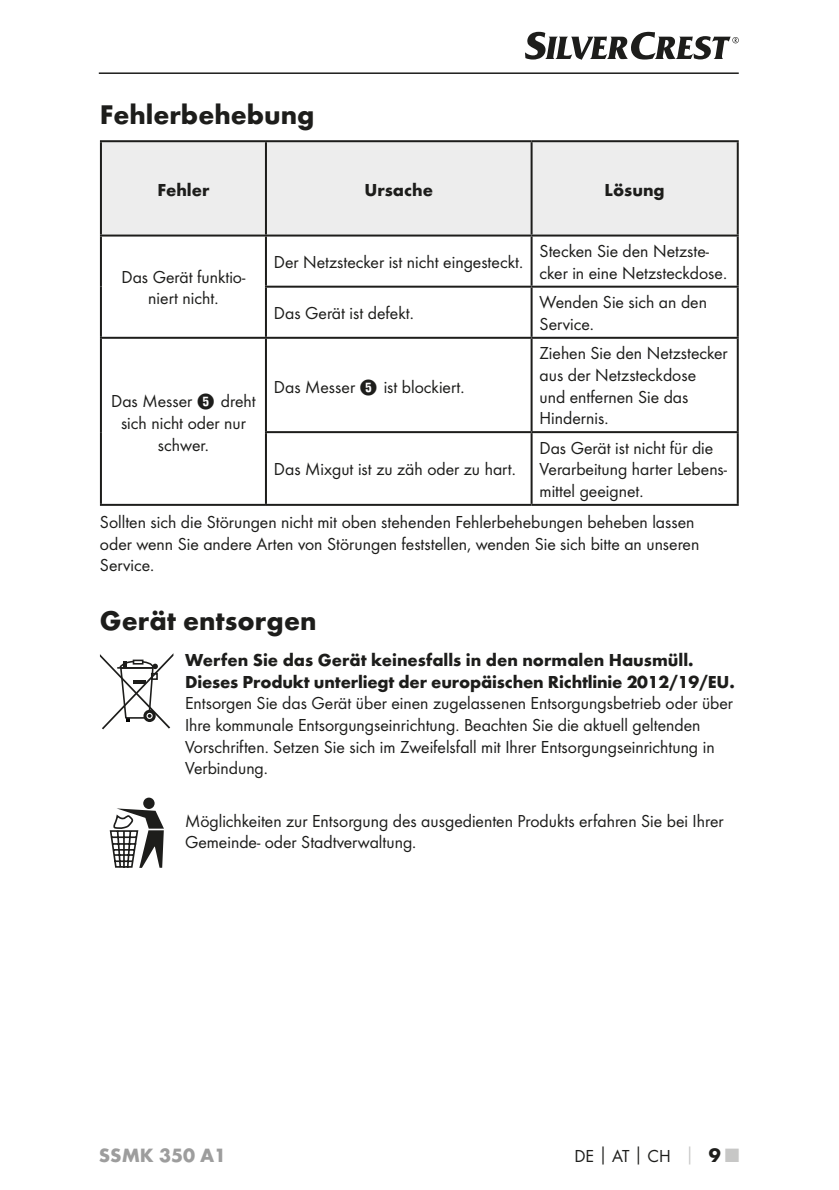
<style>
.page{position:relative;width:839px;height:1190px;background:#fff}
.page>*{position:absolute;margin:0;border:0;box-sizing:border-box;transform-origin:0 0}
.t1{font:700 28px "Futura";color:#1d1d1b}
.t2{font:700 20px "Futura";color:#9d9d9d}
.t3{font:18px/21.6px "Futura Boo";color:#1d1d1b}
.t4{font:700 18px/21.6px "Futura";color:#1d1d1b}
.s1{font-family:"Hako PI Nummern"}
.s2{font-family:"Futura";font-weight:700}
.s3{font-family:"Futura";font-weight:700;color:#c7c7c6}
.s4{font-family:"Futura";font-weight:700;font-size:20px}
.s5{font-family:"Futura";font-weight:700;font-size:20px;color:#c7c7c6}
</style>
<div class="page">
<hr style="left:99px;top:72px;width:639px;height:2px;background:#1d1d1b">
<svg style="left:525px;top:32px;width:213px;height:28px"></svg>
<div style="left:102px;top:142px;width:634px;height:92px;background:#ededed"></div>
<hr style="left:100px;top:140px;width:166px;height:2px;background:#1d1d1b">
<hr style="left:100px;top:142px;width:2px;height:92px;background:#1d1d1b">
<hr style="left:266px;top:140px;width:265px;height:2px;background:#1d1d1b">
<hr style="left:265px;top:142px;width:2px;height:92px;background:#1d1d1b">
<hr style="left:531px;top:140px;width:207px;height:2px;background:#1d1d1b">
<hr style="left:530px;top:142px;width:2px;height:92px;background:#1d1d1b">
<hr style="left:736px;top:142px;width:2px;height:92px;background:#1d1d1b">
<hr style="left:100px;top:234px;width:166px;height:2px;background:#1d1d1b">
<hr style="left:100px;top:236px;width:2px;height:51px;background:#1d1d1b">
<hr style="left:266px;top:234px;width:265px;height:2px;background:#1d1d1b">
<hr style="left:265px;top:236px;width:2px;height:50px;background:#1d1d1b">
<hr style="left:531px;top:234px;width:207px;height:2px;background:#1d1d1b">
<hr style="left:530px;top:236px;width:2px;height:50px;background:#1d1d1b">
<hr style="left:736px;top:236px;width:2px;height:50px;background:#1d1d1b">
<hr style="left:100px;top:287px;width:2px;height:50px;background:#1d1d1b">
<hr style="left:265px;top:286px;width:266px;height:2px;background:#1d1d1b">
<hr style="left:265px;top:288px;width:2px;height:49px;background:#1d1d1b">
<hr style="left:531px;top:286px;width:207px;height:2px;background:#1d1d1b">
<hr style="left:530px;top:288px;width:2px;height:49px;background:#1d1d1b">
<hr style="left:736px;top:288px;width:2px;height:49px;background:#1d1d1b">
<hr style="left:100px;top:337px;width:166px;height:2px;background:#1d1d1b">
<hr style="left:100px;top:339px;width:2px;height:93px;background:#1d1d1b">
<hr style="left:266px;top:337px;width:265px;height:2px;background:#1d1d1b">
<hr style="left:265px;top:339px;width:2px;height:92px;background:#1d1d1b">
<hr style="left:531px;top:337px;width:207px;height:2px;background:#1d1d1b">
<hr style="left:530px;top:339px;width:2px;height:92px;background:#1d1d1b">
<hr style="left:736px;top:339px;width:2px;height:92px;background:#1d1d1b">
<hr style="left:100px;top:432px;width:2px;height:72px;background:#1d1d1b">
<hr style="left:265px;top:431px;width:266px;height:2px;background:#1d1d1b">
<hr style="left:265px;top:433px;width:2px;height:71px;background:#1d1d1b">
<hr style="left:531px;top:431px;width:207px;height:2px;background:#1d1d1b">
<hr style="left:530px;top:433px;width:2px;height:71px;background:#1d1d1b">
<hr style="left:736px;top:433px;width:2px;height:71px;background:#1d1d1b">
<hr style="left:100px;top:504px;width:166px;height:2px;background:#1d1d1b">
<hr style="left:266px;top:504px;width:265px;height:2px;background:#1d1d1b">
<hr style="left:531px;top:504px;width:207px;height:2px;background:#1d1d1b">
<svg style="left:100px;top:653px;width:73px;height:76px"></svg>
<div style="left:143px;top:797px;width:11px;height:12px;background:#1d1d1b;border-radius:50%"></div>
<svg style="left:110px;top:808px;width:54px;height:60px"></svg>
<h1 class="t1" style="left:100px;top:97px;width:216px">Fehlerbehebung</h1>
<p class="t4" style="left:157px;top:178px;width:54px">Fehler</p>
<p class="t4" style="left:364px;top:178px;width:70px">Ursache</p>
<p class="t4" style="left:604px;top:178px;width:62px">Lösung</p>
<p class="t3" style="left:121px;top:266px;width:125px;text-align:center">Das Gerät funktio&shy;niert nicht.</p>
<p class="t3" style="left:274px;top:251px;width:248px">Der Netzstecker ist nicht eingesteckt.</p>
<p class="t3" style="left:539px;top:240px;width:187px">Stecken Sie den Netzste&shy;cker in eine Netzsteckdose.</p>
<p class="t3" style="left:274px;top:302px;width:139px">Das Gerät ist defekt.</p>
<p class="t3" style="left:539px;top:291px;width:169px">Wenden Sie sich an den<br>Service.</p>
<p class="t3" style="left:539px;top:342px;width:189px">Ziehen Sie den Netzstecker aus der Netzsteckdose<br>und entfernen Sie das<br>Hindernis.</p>
<p class="t3" style="left:274px;top:376px;width:190px">Das Messer <span class="s1">5</span> ist blockiert.</p>
<p class="t3" style="left:111px;top:390px;width:146px;text-align:center">Das Messer <span class="s1">5</span> dreht sich nicht oder nur schwer.</p>
<p class="t3" style="left:539px;top:437px;width:189px">Das Gerät ist nicht für die<br>Verarbeitung harter Lebens&shy;mittel geeignet.</p>
<p class="t3" style="left:100px;top:511px;width:600px">Sollten sich die Störungen nicht mit oben stehenden Fehlerbehebungen beheben lassen oder wenn Sie andere Arten von Störungen feststellen, wenden Sie sich bitte an unseren<br>Service.</p>
<h1 class="t1" style="left:100px;top:603px;width:218px">Gerät entsorgen</h1>
<p class="t4" style="left:185px;top:649px;width:549px">Werfen Sie das Gerät keinesfalls in den normalen Hausmüll.<br>Dieses Produkt unterliegt der europäischen Richtlinie 2012/19/EU.</p>
<p class="t3" style="left:185px;top:692px;width:549px">Entsorgen Sie das Gerät über einen zugelassenen Entsorgungsbetrieb oder über Ihre kommunale Entsorgungseinrichtung. Beachten Sie die aktuell geltenden Vorschriften. Setzen Sie sich im Zweifelsfall mit Ihrer Entsorgungseinrichtung in Verbindung.</p>
<p class="t3" style="left:185px;top:810px;width:539px">Möglichkeiten zur Entsorgung des ausgedienten Produkts erfahren Sie bei Ihrer<br>Gemeinde- oder Stadtverwaltung.</p>
<p class="t3" style="left:274px;top:458px;width:241px">Das Mixgut ist zu zäh oder zu hart.</p>
<p class="t2" style="left:99px;top:1143px;width:129px">SSMK 350 A1</p>
<p class="t3" style="left:574px;top:1145px;width:166px">DE<span class="s2">│</span>AT<span class="s2">│</span>CH <span class="s3">│</span> <span class="s4">9</span> <span class="s5">■</span></p>
</div>
